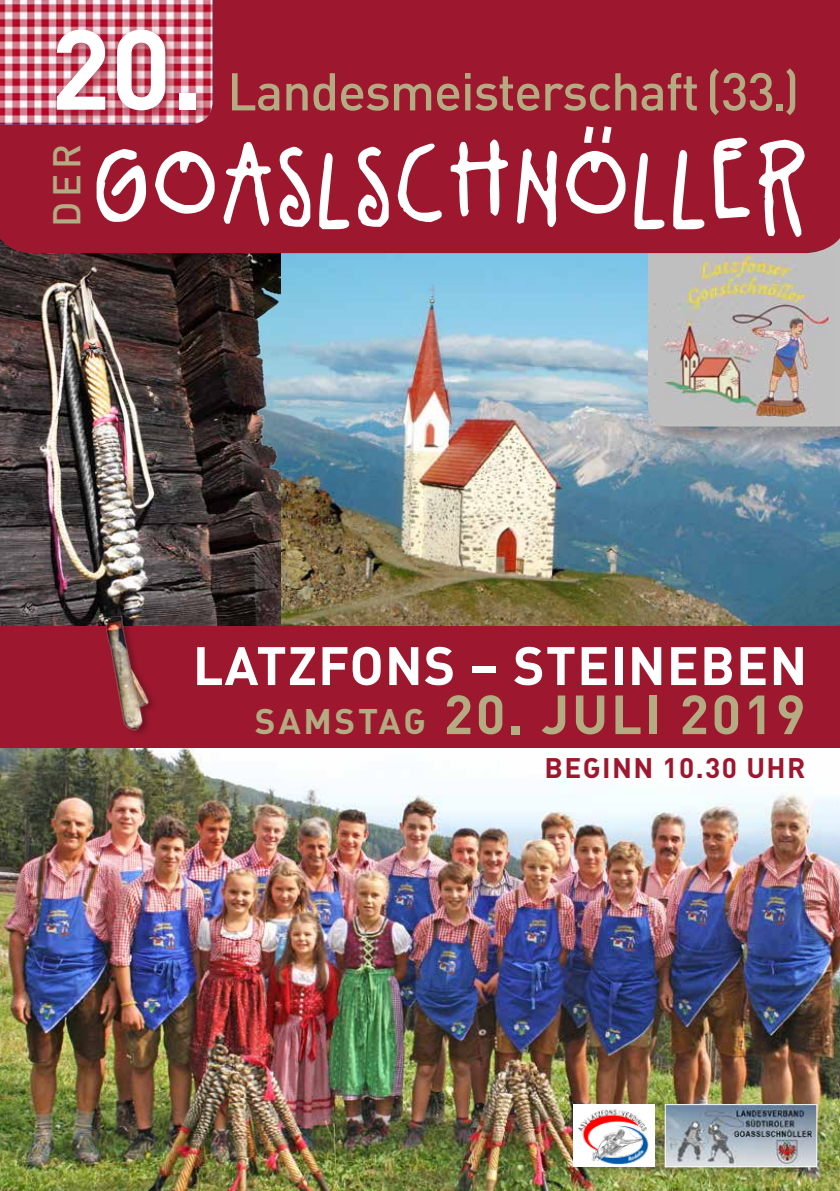
<style>
.page{position:relative;width:840px;height:1191px;background:#fff}
.page>*{position:absolute;margin:0;border:0;box-sizing:border-box;transform-origin:0 0}
.t1{font:700 111.4px "DIN";color:#fff}
.t2{font:100.4px "A Little Pot";letter-spacing:.05em;color:#fff}
.t3{font:700 54.2px "DIN";letter-spacing:.05em;color:#b5ab83}
.t4{font:700 53.2px "DIN";letter-spacing:.02em;color:#fff}
.t5{font:500 52.2px "DIN";letter-spacing:-.02em;color:#b5ab83}
.t6{font:500 38.2px "DIN";color:#b5ab83}
.t7{font:700 28px "DIN";letter-spacing:.05em;color:#9d182f}
.s1{font-size:104.4px}
.s2{font-size:35.2px}
</style>
<div class="page">
<img style="left:0;top:748px;width:839px;height:443px">
<img style="left:839px;top:796px;width:1px;height:395px">
<img style="left:280px;top:253px;width:559px;height:373px">
<img style="left:237px;top:253px;width:43px;height:373px">
<div style="left:0;top:626px;width:839px;height:122px;background:#9d182f"></div>
<img style="left:0;top:253px;width:237px;height:481px">
<div style="left:648px;top:204px;width:191px;height:246px;background:#000;opacity:.3"></div>
<svg style="left:647px;top:253px;width:192px;height:173px"></svg>
<img style="left:647px;top:254px;width:188px;height:169px">
<div style="left:0;top:0;width:839px;height:253px;background:#9d182f"></div>
<svg style="left:580px;top:119px;width:35px;height:31px"></svg>
<img style="left:666px;top:1106px;width:148px;height:59px">
<div style="left:664px;top:1104px;width:152px;height:63px;border:1px solid #fff"></div>
<img style="left:0;top:0;width:212px;height:125px">
<div style="left:48px;top:22px;width:164px;height:104px;background:#9d182f;opacity:.75"></div>
<div style="left:573px;top:1104px;width:81px;height:63px;background:#fff"></div>
<img style="left:578px;top:1109px;width:71px;height:56px">
<h1 class="t1" style="left:50px;top:-3px;width:154px">20.</h1>
<p class="t5" style="left:227px;top:58px;width:573px">Landesmeisterschaft (33.)</p>
<p class="t6" style="left:42px;top:227px;width:84px;rotate:-90deg">der</p>
<h2 class="t2" style="left:95px;top:133px;width:713px">GOASLSCHNOL<span class="s1">LER</span></h2>
<p class="t4" style="left:193px;top:631px;width:615px">LATZFONS – STEINEBEN</p>
<p class="t3" style="left:255px;top:679px;width:551px"><span class="s2">SAMSTAG</span> 20. JULI 2019</p>
<p class="t7" style="left:544px;top:749px;width:262px">BEGINN 10.30 UHR</p>
</div>
